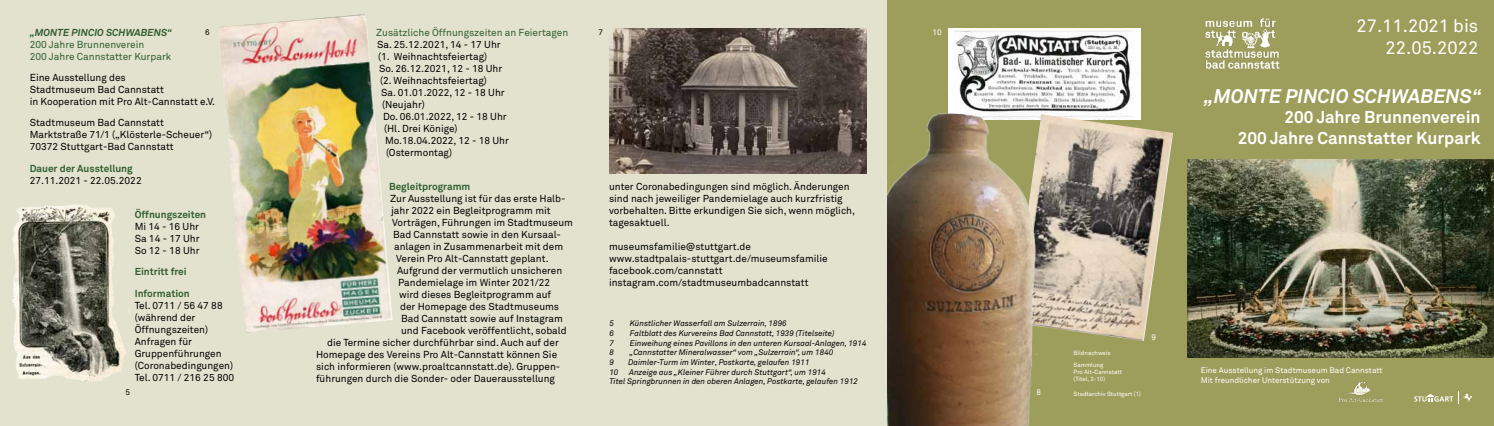
<style>
.page{position:relative;width:1494px;height:426px;background:#fff}
.page>*{position:absolute;margin:0;border:0;box-sizing:border-box;transform-origin:0 0}
.t1{font:italic 700 19.5px "Akkurat Std";color:#fff}
.t2{font:18px/21.6px "Akkurat Std";color:#fff;text-align:right}
.t3{font:700 17px/20.4px "Akkurat Std";color:#fff;text-align:right}
.t4{font:10px/12px "Akkurat Std";color:#000}
.t5{font:10px/12px "Akkurat Std";color:#305e2e}
.t6{font:700 10px/21.6px "Akkurat Std";color:#305e2e}
.t7{font:italic 700 10px "Akkurat Std";color:#305e2e}
.t8{font:italic 8px/9.6px "Akkurat Std";color:#000}
.t9{font:8px/9.6px "Akkurat Std";color:#fff}
.t10{font:8px "Akkurat Std";color:#000}
.t11{font:6px/12px "Akkurat Std";color:#fff}
</style>
<div class="page">
<div style="left:887px;top:0;width:607px;height:425px;background:#9e9e5c"></div>
<div style="left:0;top:0;width:887px;height:425px;background:#e2e2ce"></div>
<img style="left:1188px;top:159px;width:306px;height:198px">
<img style="left:1205px;top:18px;width:75px;height:51px">
<svg style="left:1414px;top:391px;width:58px;height:12px"></svg>
<img style="left:1338px;top:381px;width:44px;height:21px">
<img style="left:949px;top:28px;width:191px;height:86px">
<img style="left:1046px;top:114px;width:127px;height:226px">
<img style="left:887px;top:90px;width:159px;height:335px">
<img style="left:609px;top:28px;width:257px;height:145px">
<img style="left:219px;top:14px;width:174px;height:318px">
<img style="left:12px;top:205px;width:114px;height:176px">
<p class="t5" style="left:376px;top:27px;width:194px">Zusätzliche Öffnungszeiten an Feiertagen</p>
<p class="t4" style="left:377px;top:39px;width:125px">Sa. 25.12.2021, 14 - 17 Uhr</p>
<p class="t4" style="left:378px;top:51px;width:111px">(1. Weihnachtsfeiertag)</p>
<p class="t4" style="left:379px;top:63px;width:125px">So. 26.12.2021, 12 - 18 Uhr</p>
<p class="t4" style="left:380px;top:75px;width:108px">(2. Weihnachtsfeiertag)</p>
<p class="t4" style="left:381px;top:87px;width:125px">Sa. 01.01.2022, 12 - 18 Uhr</p>
<p class="t4" style="left:382px;top:99px;width:44px">(Neujahr)</p>
<p class="t4" style="left:383px;top:111px;width:125px">Do. 06.01.2022, 12 - 18 Uhr</p>
<p class="t4" style="left:384px;top:123px;width:75px">(Hl. Drei Könige)</p>
<p class="t4" style="left:385px;top:135px;width:125px">Mo.18.04.2022, 12 - 18 Uhr</p>
<p class="t4" style="left:386px;top:147px;width:67px">(Ostermontag)</p>
<p class="t6" style="left:389px;top:175px;width:83px">Begleitprogramm</p>
<p class="t4" style="left:390px;top:192px;width:177px">Zur Ausstellung ist für das erste Halb-</p>
<p class="t4" style="left:391px;top:204px;width:161px">jahr 2022 ein Begleitprogramm mit</p>
<p class="t4" style="left:392px;top:216px;width:182px">Vorträgen, Führungen im Stadtmuseum</p>
<p class="t4" style="left:393px;top:228px;width:169px">Bad Cannstatt sowie in den Kursaal-</p>
<p class="t4" style="left:394px;top:240px;width:171px">anlagen in Zusammenarbeit mit dem</p>
<p class="t4" style="left:396px;top:252px;width:154px">Verein Pro Alt-Cannstatt geplant.</p>
<p class="t4" style="left:397px;top:264px;width:167px">Aufgrund der vermutlich unsicheren</p>
<p class="t4" style="left:398px;top:276px;width:153px">Pandemielage im Winter 2021/22</p>
<p class="t4" style="left:399px;top:288px;width:154px">wird dieses Begleitprogramm auf</p>
<p class="t4" style="left:400px;top:300px;width:161px">der Homepage des Stadtmuseums</p>
<p class="t4" style="left:401px;top:312px;width:163px">Bad Cannstatt sowie auf Instagram</p>
<p class="t4" style="left:401px;top:324px;width:167px">und Facebook veröffentlicht, sobald</p>
<p class="t4" style="left:327px;top:336px;width:233px">die Termine sicher durchführbar sind. Auch auf der</p>
<p class="t4" style="left:316px;top:348px;width:243px">Homepage des Vereins Pro Alt-Cannstatt können Sie</p>
<p class="t4" style="left:316px;top:360px;width:246px">sich informieren (www.proaltcannstatt.de). Gruppen-</p>
<p class="t4" style="left:316px;top:372px;width:240px">führungen durch die Sonder- oder Dauerausstellung</p>
<p class="t10" style="left:205px;top:27px;width:6px">6</p>
<p class="t10" style="left:598px;top:27px;width:6px">7</p>
<p class="t7" style="left:30px;top:27px;width:144px">„MONTE PINCIO SCHWABENS“</p>
<p class="t5" style="left:30px;top:39px;width:143px">200 Jahre Brunnenverein<br>200 Jahre Cannstatter Kurpark</p>
<p class="t4" style="left:30px;top:71px;width:187px">Eine Ausstellung des<br>Stadtmuseum Bad Cannstatt<br>in Kooperation mit Pro Alt-Cannstatt e.V.</p>
<p class="t4" style="left:30px;top:117px;width:184px">Stadtmuseum Bad Cannstatt<br>Marktstraße 71/1 („Klösterle-Scheuer“)<br>70372 Stuttgart-Bad Cannstatt</p>
<p class="t6" style="left:30px;top:157px;width:104px">Dauer der Ausstellung</p>
<p class="t4" style="left:30px;top:174px;width:113px">27.11.2021 - 22.05.2022</p>
<p class="t6" style="left:135px;top:203px;width:73px">Öffnungszeiten</p>
<p class="t4" style="left:135px;top:220px;width:66px;text-align:justify">Mi 14 - 16 Uhr Sa 14 - 17 Uhr So 12 - 18 Uhr</p>
<p class="t6" style="left:135px;top:261px;width:57px">Eintritt frei<br>Information</p>
<p class="t4" style="left:135px;top:299px;width:101px">Tel. 0711 / 56 47 88 (während der<br>Öffnungszeiten)<br>Anfragen für<br>Gruppenführungen (Coronabedingungen)<br>Tel. 0711 / 216 25 800</p>
<p class="t4" style="left:609px;top:180px;width:248px">unter Coronabedingungen sind möglich. Änderungen sind nach jeweiliger Pandemielage auch kurzfristig vorbehalten. Bitte erkundigen Sie sich, wenn möglich, tagesaktuell.</p>
<p class="t4" style="left:609px;top:240px;width:220px">museumsfamilie@stuttgart.de www.stadtpalais-stuttgart.de/museumsfamilie facebook.com/cannstatt instagram.com/stadtmuseumbadcannstatt</p>
<p class="t8" style="left:609px;top:318px;width:6px">5</p>
<p class="t8" style="left:630px;top:318px;width:158px">Künstlicher Wasserfall am Sulzerrain, 1896</p>
<p class="t8" style="left:609px;top:328px;width:6px">6</p>
<p class="t8" style="left:630px;top:328px;width:206px">Faltblatt des Kurvereins Bad Cannstatt, 1939 (Titelseite)</p>
<p class="t8" style="left:609px;top:338px;width:6px">7</p>
<p class="t8" style="left:630px;top:338px;width:238px">Einweihung eines Pavillons in den unteren Kursaal-Anlagen, 1914</p>
<p class="t8" style="left:609px;top:347px;width:6px">8</p>
<p class="t8" style="left:629px;top:347px;width:205px">„Cannstatter Mineralwasser“ vom „Sulzerrain“, um 1840</p>
<p class="t8" style="left:609px;top:357px;width:6px">9</p>
<p class="t8" style="left:628px;top:357px;width:183px">Daimler-Turm im Winter, Postkarte, gelaufen 1911</p>
<p class="t8" style="left:609px;top:366px;width:11px">10</p>
<p class="t8" style="left:609px;top:366px;width:250px;text-indent:20px">Anzeige aus „Kleiner Führer durch Stuttgart“, um 1914<br>Titel Springbrunnen in den oberen Anlagen, Postkarte, gelaufen 1912</p>
<p class="t9" style="left:932px;top:27px;width:11px">10</p>
<p class="t10" style="left:125px;top:387px;width:6px">5</p>
<p class="t9" style="left:1036px;top:387px;width:6px">8</p>
<p class="t11" style="left:1073px;top:346px;width:39px">Bildnachweis<br>Sammlung</p>
<p class="t11" style="left:1073px;top:368px;width:50px;line-height:7.2px">Pro Alt-Cannstatt (Titel, 2-10)</p>
<p class="t11" style="left:1073px;top:387px;width:69px">Stadtarchiv Stuttgart (1)</p>
<p class="t9" style="left:1151px;top:332px;width:6px">9</p>
<h2 class="t2" style="left:1356px;top:15px;width:123px">27.11.2021 bis<br>22.05.2022</h2>
<h1 class="t1" style="left:1204px;top:84px;width:279px">„MONTE PINCIO SCHWABENS“</h1>
<h3 class="t3" style="left:1238px;top:107px;width:244px">200 Jahre Brunnenverein<br>200 Jahre Cannstatter Kurpark</h3>
<p class="t9" style="left:1201px;top:365px;width:183px">Eine Ausstellung im Stadtmuseum Bad Cannstatt<br>Mit freundlicher Unterstützung von</p>
</div>
